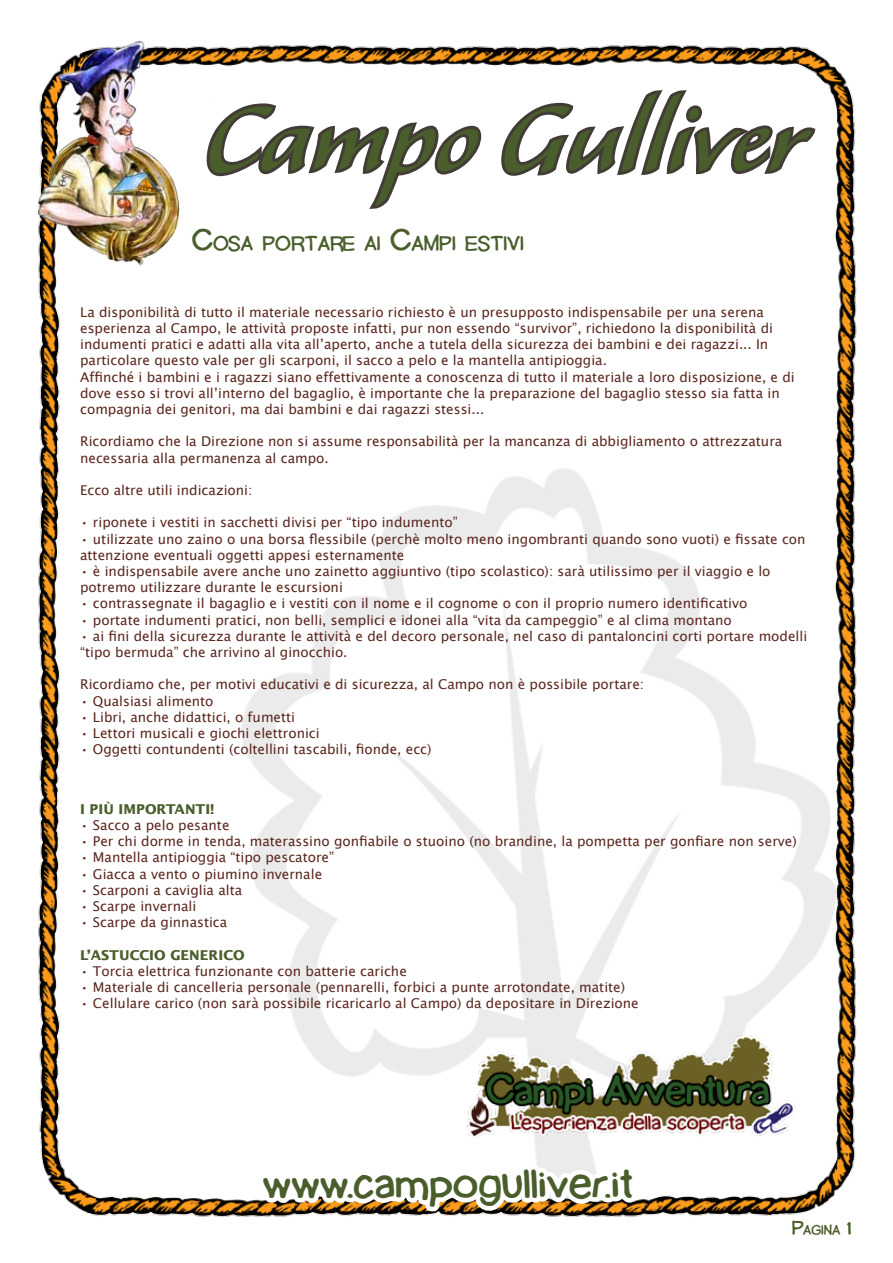
<style>
.page{position:relative;width:893px;height:1263px;background:#fff}
.page>*{position:absolute;margin:0;border:0;box-sizing:border-box;transform-origin:0 0}
.t1{font:117px "Alexa Std";color:#4a5e2c}
.t2{font:45px "Lamebrain BRK Pro";color:#4a5e2c}
.t3{font:22.05px "Lamebrain BRK Pro";color:#4a5e2c}
.t4{font:14.7px "Lamebrain BRK Pro";color:#4a5e2c}
.t5{font:13.5px/16.2px "Lucida Sans Unicode";color:#5a271e}
.t6{font:700 13.5px "Lucida Sans";color:#4a5e2c}
.s1{font-size:31.5px}
.s2{font-size:21px}
</style>
<div class="page">
<img style="left:38px;top:44px;width:819px;height:1173px">
<svg style="left:215px;top:100px;width:269px;height:112px"></svg>
<svg style="left:498px;top:87px;width:320px;height:92px"></svg>
<svg style="left:255px;top:1160px;width:386px;height:57px"></svg>
<img style="left:38px;top:40px;width:177px;height:243px">
<h1 class="t1" style="left:204px;top:83px;width:601px">Campo Gulliver</h1>
<h3 class="t3" style="left:192px;top:231px;width:334px"><span class="s1">C</span>OSA PORTARE AI <span class="s1">C</span>AMPI ESTIVI</h3>
<p class="t5" style="left:80px;top:304px;width:716px">La disponibilità di tutto il materiale necessario richiesto è un presupposto indispensabile per una serena esperienza al Campo, le attività proposte infatti, pur non essendo “survivor”, richiedono la disponibilità di indumenti pratici e adatti alla vita all’aperto, anche a tutela della sicurezza dei bambini e dei ragazzi... In particolare questo vale per gli scarponi, il sacco a pelo e la mantella antipioggia.<br>Affinché i bambini e i ragazzi siano effettivamente a conoscenza di tutto il materiale a loro disposizione, e di dove esso si trovi all’interno del bagaglio, è importante che la preparazione del bagaglio stesso sia fatta in compagnia dei genitori, ma dai bambini e dai ragazzi stessi...</p>
<p class="t5" style="left:80px;top:433px;width:704px">Ricordiamo che la Direzione non si assume responsabilità per la mancanza di abbigliamento o attrezzatura necessaria alla permanenza al campo.</p>
<p class="t5" style="left:80px;top:482px;width:174px">Ecco altre utili indicazioni:</p>
<p class="t5" style="left:80px;top:514px;width:379px">• riponete i vestiti in sacchetti divisi per “tipo indumento”</p>
<p class="t5" style="left:80px;top:531px;width:727px">• utilizzate uno zaino o una borsa flessibile (perchè molto meno ingombranti quando sono vuoti) e fissate con attenzione eventuali oggetti appesi esternamente</p>
<p class="t5" style="left:80px;top:563px;width:692px">• è indispensabile avere anche uno zainetto aggiuntivo (tipo scolastico): sarà utilissimo per il viaggio e lo potremo utilizzare durante le escursioni</p>
<p class="t5" style="left:80px;top:595px;width:669px">• contrassegnate il bagaglio e i vestiti con il nome e il cognome o con il proprio numero identificativo</p>
<p class="t5" style="left:80px;top:612px;width:653px">• portate indumenti pratici, non belli, semplici e idonei alla “vita da campeggio” e al clima montano</p>
<p class="t5" style="left:80px;top:628px;width:729px">• ai fini della sicurezza durante le attività e del decoro personale, nel caso di pantaloncini corti portare modelli “tipo bermuda” che arrivino al ginocchio.</p>
<p class="t5" style="left:80px;top:676px;width:566px">Ricordiamo che, per motivi educativi e di sicurezza, al Campo non è possibile portare:</p>
<p class="t5" style="left:80px;top:693px;width:135px">• Qualsiasi alimento</p>
<p class="t5" style="left:80px;top:709px;width:216px">• Libri, anche didattici, o fumetti</p>
<p class="t5" style="left:80px;top:725px;width:241px">• Lettori musicali e giochi elettronici</p>
<p class="t5" style="left:80px;top:741px;width:353px">• Oggetti contundenti (coltellini tascabili, fionde, ecc)</p>
<p class="t6" style="left:80px;top:801px;width:135px">I PI Ù I MPORTANTI!</p>
<p class="t5" style="left:80px;top:817px;width:151px">• Sacco a pelo pesante</p>
<p class="t5" style="left:80px;top:833px;width:718px">• Per chi dorme in tenda, materassino gonfiabile o stuoino (no brandine, la pompetta per gonfiare non serve)</p>
<p class="t5" style="left:80px;top:849px;width:256px">• Mantella antipioggia “tipo pescatore”</p>
<p class="t5" style="left:80px;top:866px;width:244px">• Giacca a vento o piumino invernale</p>
<p class="t5" style="left:80px;top:882px;width:164px">• Scarponi a caviglia alta</p>
<p class="t5" style="left:80px;top:898px;width:118px">• Scarpe invernali</p>
<p class="t5" style="left:80px;top:914px;width:149px">• Scarpe da ginnastica</p>
<p class="t6" style="left:80px;top:947px;width:166px">L’ASTUCCIO GENERICO</p>
<p class="t5" style="left:80px;top:963px;width:328px">• Torcia elettrica funzionante con batterie cariche</p>
<p class="t5" style="left:80px;top:979px;width:547px">• Materiale di cancelleria personale (pennarelli, forbici a punte arrotondate, matite)</p>
<p class="t5" style="left:80px;top:995px;width:560px">• Cellulare carico (non sarà possibile ricaricarlo al Campo) da depositare in Direzione</p>
<h2 class="t2" style="left:263px;top:1157px;width:372px">www.campogulliver.it</h2>
<p class="t4" style="left:792px;top:1221px;width:61px"><span class="s2">P</span>AGINA <span class="s2">1</span></p>
</div>
